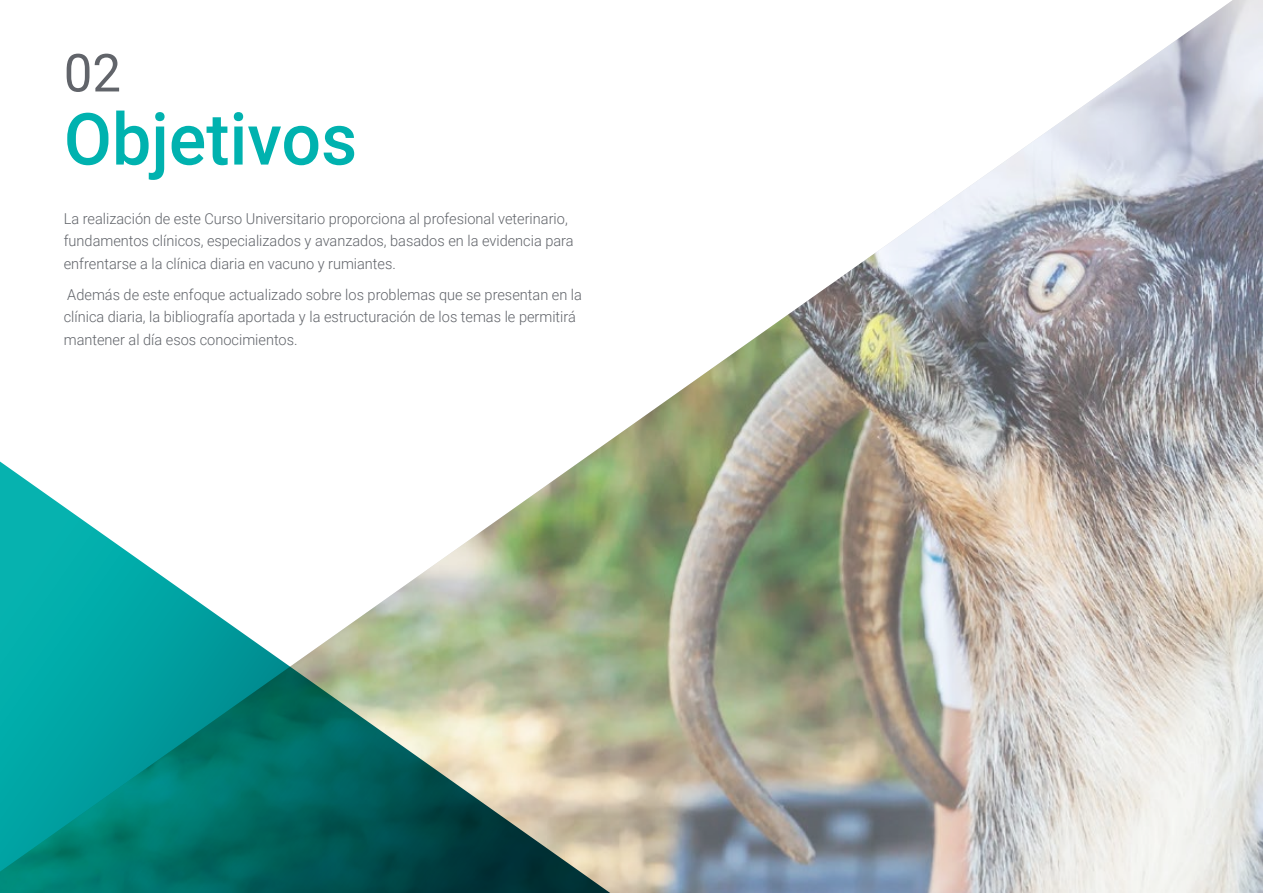
<style>
.page{position:relative;width:1263px;height:893px;background:#fff}
.page>*{position:absolute;margin:0;border:0;box-sizing:border-box;transform-origin:0 0}
.t1{font:500 72px "Roboto";color:#00b2af}
.t2{font:52.5px "Roboto";color:#61646a}
.t3{font:300 15px/22.5px "Roboto";color:#61646a}
</style>
<div class="page">
<img style="left:602px;top:0;width:661px;height:893px">
<svg style="left:0;top:446px;width:640px;height:447px"></svg>
<h2 class="t2" style="left:64px;top:36px;width:59px">02</h2>
<h1 class="t1" style="left:64px;top:89px;width:295px">Objetivos</h1>
<p class="t3" style="left:64px;top:207px;width:511px">La realización de este Curso Universitario proporciona al profesional veterinario, fundamentos clínicos, especializados y avanzados, basados en la evidencia para enfrentarse a la clínica diaria en vacuno y rumiantes.</p>
<p class="t3" style="left:64px;top:283px;width:520px">Además de este enfoque actualizado sobre los problemas que se presentan en la clínica diaria, la bibliografía aportada y la estructuración de los temas le permitirá mantener al día esos conocimientos.</p>
</div>
